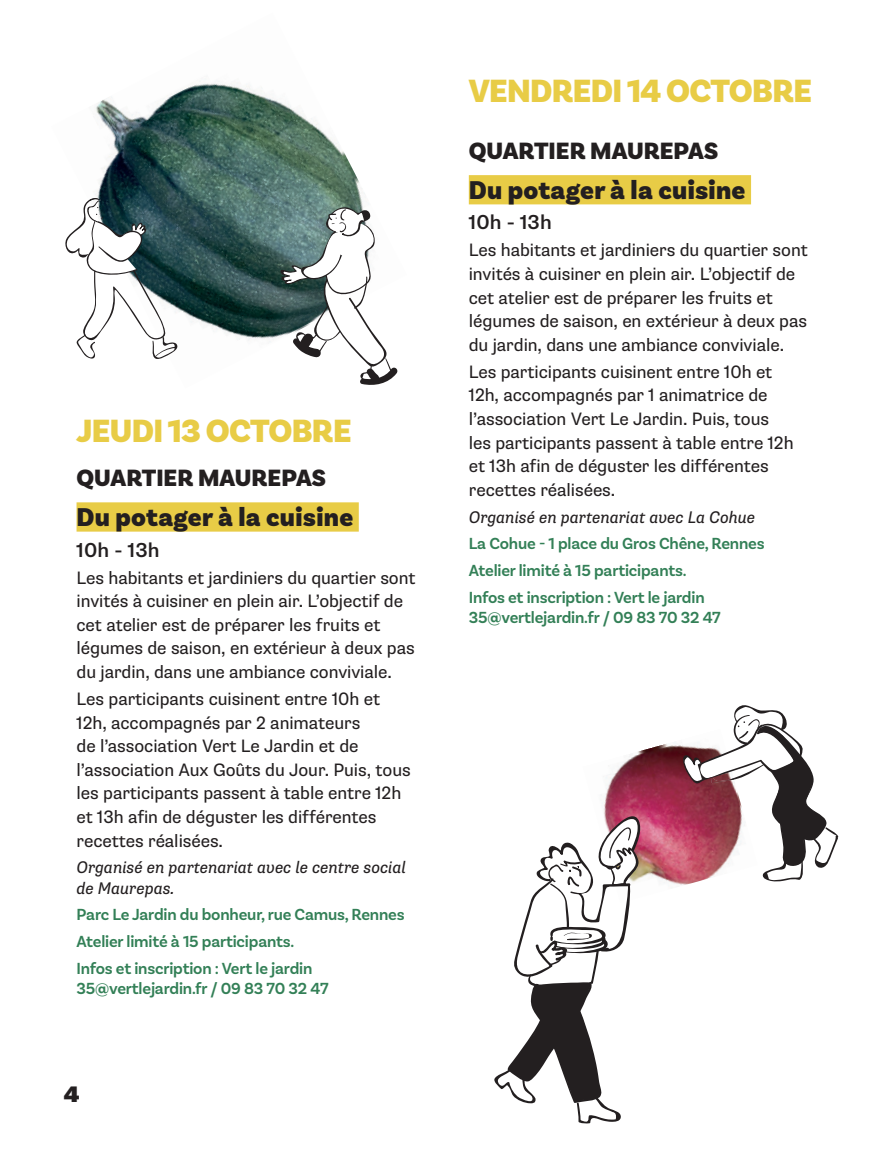
<style>
.page{position:relative;width:893px;height:1149px;background:#fff}
.page>*{position:absolute;margin:0;border:0;box-sizing:border-box;transform-origin:0 0}
.t1{font:900 33.75px "Basic Sans";letter-spacing:-.02em;color:#e8cc46}
.t2{font:900 27px "Basic Sans";letter-spacing:.01em;color:#231f20}
.t3{font:900 24.75px "Basic Sans";color:#231f20}
.t4{font:900 22.5px "Supria Sans";color:#231f20}
.t5{font:500 20.25px "Supria Sans";color:#231f20}
.t6{font:18px/23.6px "Supria Sans";letter-spacing:-.005em;color:#231f20}
.t7{font:600 16.88px/26.6px "Basic Sans";letter-spacing:-.01em;color:#338057}
.t8{font:italic 16.88px/20.2px "Supria Sans";letter-spacing:-.005em;color:#231f20}
</style>
<div class="page">
<img style="left:602px;top:742px;width:97px;height:143px">
<svg style="left:682px;top:705px;width:156px;height:176px"></svg>
<svg style="left:494px;top:805px;width:149px;height:318px"></svg>
<img style="left:96px;top:81px;width:269px;height:261px">
<svg style="left:65px;top:195px;width:114px;height:164px"></svg>
<svg style="left:279px;top:206px;width:119px;height:179px"></svg>
<div style="left:77px;top:502px;width:282px;height:29px;background:#e8cc46"></div>
<div style="left:469px;top:175px;width:282px;height:29px;background:#e8cc46"></div>
<h1 class="t1" style="left:77px;top:410px;width:277px">JEUDI 13 OCTOBRE</h1>
<h3 class="t3" style="left:77px;top:462px;width:251px">QUARTIER MAUREPAS</h3>
<h2 class="t2" style="left:77px;top:500px;width:278px">Du potager à la cuisine</h2>
<p class="t5" style="left:77px;top:537px;width:84px">10h - 13h</p>
<p class="t6" style="left:77px;top:565px;width:341px">Les habitants et jardiniers du quartier sont invités à cuisiner en plein air. L’objectif de cet atelier est de préparer les fruits et légumes de saison, en extérieur à deux pas du jardin, dans une ambiance conviviale.</p>
<p class="t6" style="left:77px;top:687px;width:336px">Les participants cuisinent entre 10h et 12h, accompagnés par 2 animateurs<br>de l’association Vert Le Jardin et de l’association Aux Goûts du Jour. Puis, tous les participants passent à table entre 12h et 13h afin de déguster les différentes recettes réalisées.</p>
<p class="t8" style="left:77px;top:857px;width:331px">Organisé en partenariat avec le centre social de Maurepas.</p>
<p class="t7" style="left:77px;top:901px;width:330px">Parc Le Jardin du bonheur, rue Camus, Rennes<br>Atelier limité à 15 participants.<br>Infos et inscription : Vert le jardin</p>
<p class="t7" style="left:77px;top:974px;width:254px">35@vertlejardin.fr / 09 83 70 32 47</p>
<p class="t4" style="left:64px;top:1079px;width:17px">4</p>
<h1 class="t1" style="left:469px;top:70px;width:345px">VENDREDI 14 OCTOBRE</h1>
<h3 class="t3" style="left:469px;top:136px;width:251px">QUARTIER MAUREPAS</h3>
<h2 class="t2" style="left:469px;top:173px;width:278px">Du potager à la cuisine</h2>
<p class="t5" style="left:469px;top:210px;width:84px">10h - 13h</p>
<p class="t6" style="left:469px;top:238px;width:341px">Les habitants et jardiniers du quartier sont invités à cuisiner en plein air. L’objectif de cet atelier est de préparer les fruits et légumes de saison, en extérieur à deux pas du jardin, dans une ambiance conviviale.</p>
<p class="t6" style="left:469px;top:360px;width:326px">Les participants cuisinent entre 10h et 12h, accompagnés par 1 animatrice de l’association Vert Le Jardin. Puis, tous les participants passent à table entre 12h et 13h afin de déguster les différentes recettes réalisées.</p>
<p class="t8" style="left:469px;top:507px;width:288px">Organisé en partenariat avec La Cohue</p>
<p class="t7" style="left:469px;top:530px;width:297px">La Cohue - 1 place du Gros Chêne, Rennes<br>Atelier limité à 15 participants.<br>Infos et inscription : Vert le jardin</p>
<p class="t7" style="left:469px;top:603px;width:254px">35@vertlejardin.fr / 09 83 70 32 47</p>
</div>
